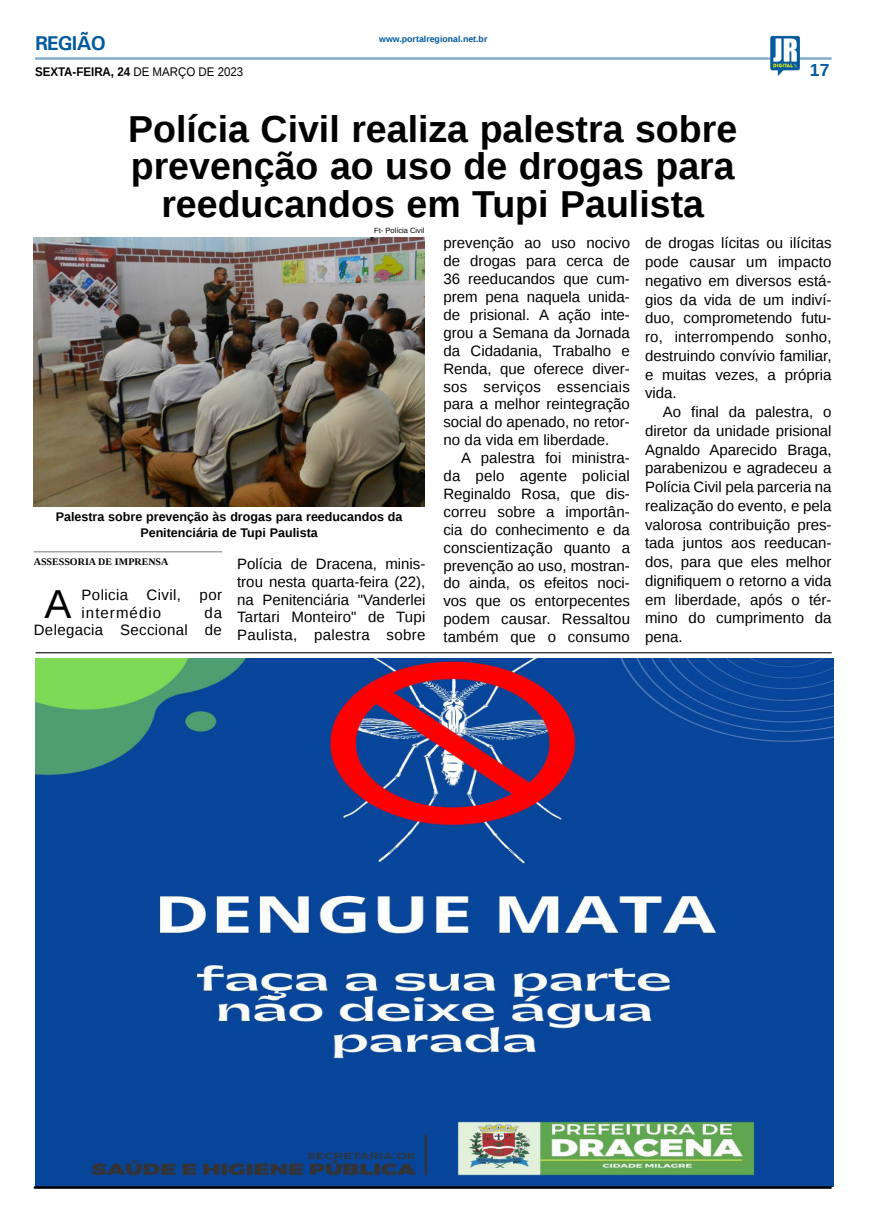
<style>
.page{position:relative;width:869px;height:1223px;background:#fff}
.page>*{position:absolute;margin:0;border:0;box-sizing:border-box;transform-origin:0 0}
.MATÉRIA{font:40.38px "Liberation Sans";color:#000}
.TÍTULO{font:700 37.5px "Liberation Sans";color:#000}
.TITULO_PG{font:700 20px "Univers";letter-spacing:-.04em;color:#005a9e}
.TÍTULO-2{font:700 17.5px "Liberation Sans";color:#005a9e}
.MATÉRIA-2{font:15px/17.9px "Liberation Sans";color:#000;text-align:justify}
.MATÉRIA-3{font:15px/17.5px "Liberation Sans";letter-spacing:.025em;color:#000}
.MATÉRIA-4{font:15px/17.5px "Liberation Sans";letter-spacing:.02em;color:#000;text-align:right}
.LEGENDA{font:700 12.5px/16.2px "Liberation Sans";color:#000;text-align:center}
.LEGENDA-2{font:700 12.5px "Liberation Sans";color:#000;scale:.92 1}
.CRÉDITO_NOME{font:700 10px "Liberation Serif";color:#000}
.DATA_PG{font:700 8.75px "Liberation Sans";color:#005a9e}
.CRÉDITO_FOTO{font:7.5px "Liberation Sans";color:#000}
.s1{font-weight:400}
</style>
<div class="page">
<hr style="left:35px;top:57px;width:796px;height:3px;background:#005a9e">
<img style="left:769px;top:36px;width:30px;height:40px">
<img style="left:36px;top:658px;width:797px;height:528px">
<hr style="left:36px;top:652px;width:795px;height:1px;background:#000">
<hr style="left:34px;top:1186px;width:797px;height:2px;background:#000">
<img style="left:34px;top:237px;width:390px;height:270px">
<hr style="left:34px;top:551px;width:188px;height:1px;background:#939598">
<p class="TITULO_PG" style="left:35px;top:31px;width:72px">REGIÃO</p>
<p class="LEGENDA-2" style="left:35px;top:63px;width:228px">SEXTA-FEIRA, 24 <span class="s1">DE MARÇO DE 2023</span></p>
<p class="DATA_PG" style="left:379px;top:33px;width:110px">www.portalregional.net.br</p>
<p class="TÍTULO" style="left:128px;top:103px;width:610px">Polícia Civil realiza palestra sobre</p>
<p class="TÍTULO" style="left:131px;top:140px;width:605px">prevenção ao uso de drogas para</p>
<p class="TÍTULO" style="left:161px;top:178px;width:544px">reeducandos em Tupi Paulista</p>
<p class="CRÉDITO_FOTO" style="left:374px;top:226px;width:52px">Ft- Polícia Civil</p>
<p class="TÍTULO-2" style="left:809px;top:58px;width:21px">17</p>
<p class="LEGENDA" style="left:56px;top:508px;width:348px">Palestra sobre prevenção às drogas para reeducandos da<br>Penitenciária de Tupi Paulista</p>
<p class="CRÉDITO_NOME" style="left:34px;top:555px;width:136px">ASSESSORIA DE IMPRENSA</p>
<p class="MATÉRIA" style="left:44px;top:581px;width:28px">A</p>
<p class="MATÉRIA-3" style="left:82px;top:587px;width:142px">Policia Civil, por intermédio</p>
<p class="MATÉRIA-4" style="left:34px;top:604px;width:190px">da<br>Delegacia Seccional de</p>
<p class="MATÉRIA-2" style="left:237px;top:556px;width:190px;line-height:17.5px">Polícia de Dracena, minis&shy;trou nesta quarta-feira (22), na Penitenciária "Vanderlei Tartari Monteiro" de Tupi Paulista, palestra sobre</p>
<p class="MATÉRIA-2" style="left:443px;top:235px;width:188px">prevenção ao uso nocivo de drogas para cerca de 36 reeducandos que cum&shy;prem pena naquela unida&shy;de prisional. A ação inte&shy;grou a Semana da Jornada da Cidadania, Trabalho e Renda, que oferece diver&shy;sos serviços essenciais para a melhor reintegração social do apenado, no retor&shy;no da vida em liberdade.</p>
<p class="MATÉRIA-2" style="left:443px;top:449px;width:188px;text-indent:18px">A palestra foi ministra&shy;da pelo agente policial Reginaldo Rosa, que dis&shy;correu sobre a importân&shy;cia do conhecimento e da conscientização quanto a prevenção ao uso, mostran&shy;do ainda, os efeitos noci&shy;vos que os entorpecentes podem causar. Ressaltou também que o consumo</p>
<p class="MATÉRIA-2" style="left:644px;top:234px;width:188px;line-height:18.8px">de drogas lícitas ou ilícitas pode causar um impacto negativo em diversos está&shy;gios da vida de um indiví&shy;duo, comprometendo futu&shy;ro, interrompendo sonho, destruindo convívio familiar, e muitas vezes, a própria vida.</p>
<p class="MATÉRIA-2" style="left:644px;top:403px;width:188px;line-height:18.8px;text-indent:18px">Ao final da palestra, o diretor da unidade prisional Agnaldo Aparecido Braga, parabenizou e agradeceu a Polícia Civil pela parceria na realização do evento, e pela valorosa contribuição pres&shy;tada juntos aos reeducan&shy;dos, para que eles melhor dignifiquem o retorno a vida em liberdade, após o tér&shy;mino do cumprimento da pena.</p>
</div>
